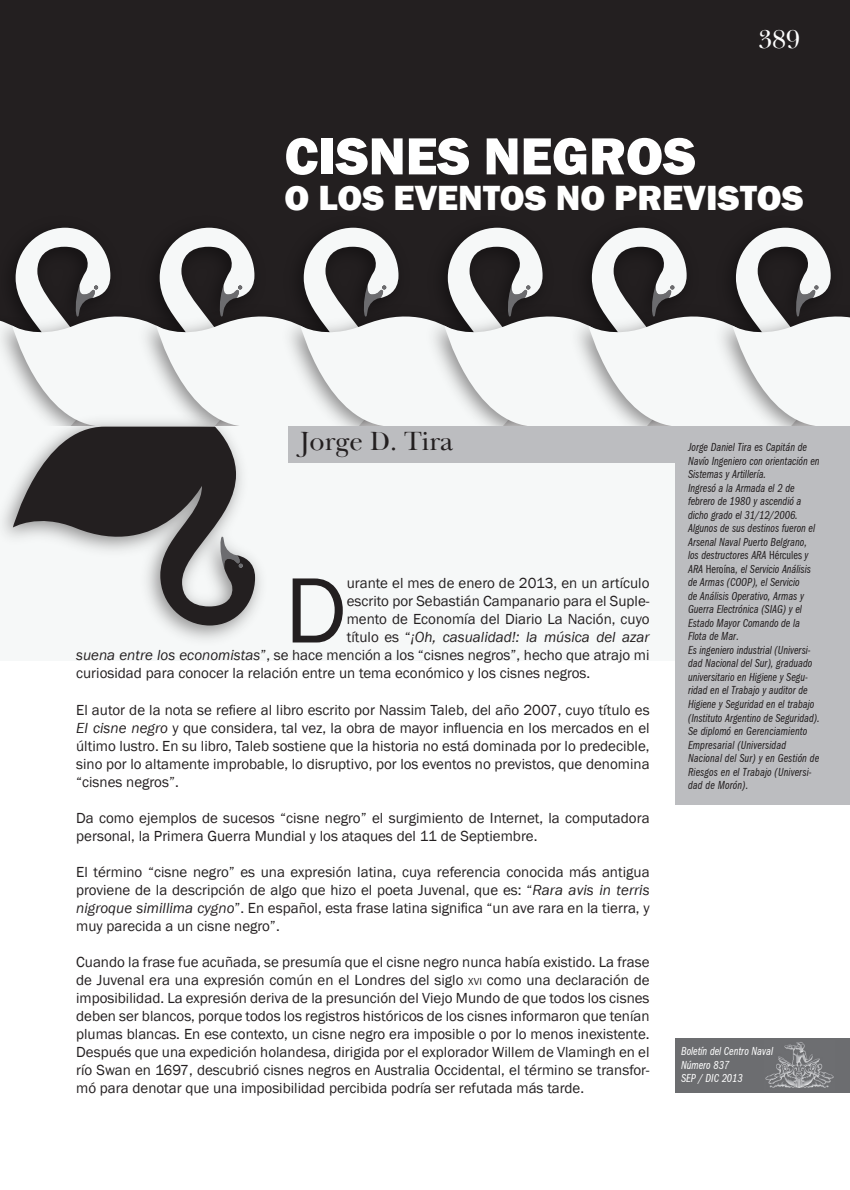
<style>
.page{position:relative;width:850px;height:1190px;background:#fff}
.page>*{position:absolute;margin:0;border:0;box-sizing:border-box;transform-origin:0 0}
.t1{font:96px "Franklin Gothic";color:#231f20}
.t2{font:800 54px "Franklin Gothic";color:#fff}
.t3{font:800 36px "Franklin Gothic";color:#fff}
.t4{font:27px "New Baskerville";color:#231f20}
.t5{font:27px "New Baskerville";color:#fff}
.t6{font:15px/18px "Franklin Gothic";color:#231f20;text-align:justify}
.t7{font:italic 15px "Franklin Gothic";color:#231f20}
.t8{font:12px/13.5px "Frank Got Boo Cmp Ita";color:#231f20}
.t9{font:12px/13.5px "Frank Got Boo Cmp Ita";color:#fff}
.s1{font-style:normal}
.s2{font-style:italic}
.s3{font-size:10.5px}
.s4{font-family:"Franklin Gothic Book Cmpr"}
</style>
<div class="page">
<div style="left:0;top:0;width:850px;height:416px;background:#231f20"></div>
<img style="left:0;top:227px;width:790px;height:181px">
<svg style="left:12px;top:228px;width:144px;height:180px;fill:#f6f8f8"></svg>
<svg style="left:156px;top:228px;width:144px;height:188px;fill:#f6f8f8"></svg>
<svg style="left:300px;top:228px;width:144px;height:198px;fill:#f6f8f8"></svg>
<svg style="left:444px;top:228px;width:144px;height:198px;fill:#f6f8f8"></svg>
<svg style="left:588px;top:228px;width:144px;height:198px;fill:#f6f8f8"></svg>
<svg style="left:732px;top:228px;width:118px;height:198px"></svg>
<div style="left:0;top:426px;width:850px;height:234px;background:#f6f8f8"></div>
<img style="left:0;top:408px;width:273px;height:232px">
<svg style="left:13px;top:427px;width:242px;height:198px"></svg>
<svg style="left:219px;top:537px;width:24px;height:31px"></svg>
<div style="left:289px;top:426px;width:561px;height:36px;background:#bcbdc0"></div>
<div style="left:675px;top:462px;width:175px;height:342px;background:#bcbdc0"></div>
<div style="left:675px;top:1038px;width:175px;height:54px;background:#6c6d70"></div>
<img style="left:765px;top:1042px;width:69px;height:46px">
<h3 class="t5" style="left:758px;top:24px;width:44px">389</h3>
<h2 class="t2" style="left:284px;top:121px;width:413px">CISNES NEGROS</h2>
<h3 class="t3" style="left:284px;top:175px;width:520px">O LOS EVENTOS NO PREVISTOS</h3>
<h3 class="t4" style="left:300px;top:426px;width:154px">Jorge D. Tira</h3>
<h1 class="t1" style="left:284px;top:551px;width:64px">D</h1>
<p class="t6" style="left:347px;top:575px;width:304px">urante el mes de enero de 2013, en un artículo</p>
<p class="t6" style="left:347px;top:593px;width:304px">escrito por Sebastián Campanario para el Suple-</p>
<p class="t6" style="left:347px;top:611px;width:304px">mento de Economía del Diario La Nación, cuyo</p>
<p class="t7" style="left:347px;top:629px;width:304px"><span class="s1">título es “</span>¡Oh, casualidad!: la música del azar</p>
<p class="t6" style="left:76px;top:647px;width:575px"><span class="s2">suena entre los economistas</span>”, se hace mención a los “cisnes negros”, hecho que atrajo mi</p>
<p class="t6" style="left:76px;top:665px;width:515px">curiosidad para conocer la relación entre un tema económico y los cisnes negros.</p>
<p class="t6" style="left:76px;top:701px;width:575px">El autor de la nota se refiere al libro escrito por Nassim Taleb, del año 2007, cuyo título es <span class="s2">El cisne negro</span> y que considera, tal vez, la obra de mayor influencia en los mercados en el último lustro. En su libro, Taleb sostiene que la historia no está dominada por lo predecible, sino por lo altamente improbable, lo disruptivo, por los eventos no previstos, que denomina “cisnes negros”.</p>
<p class="t6" style="left:76px;top:809px;width:575px">Da como ejemplos de sucesos “cisne negro” el surgimiento de Internet, la computadora personal, la Primera Guerra Mundial y los ataques del 11 de Septiembre.</p>
<p class="t6" style="left:76px;top:863px;width:575px">El término “cisne negro” es una expresión latina, cuya referencia conocida más antigua proviene de la descripción de algo que hizo el poeta Juvenal, que es: “<span class="s2">Rara avis in terris nigroque simillima cygno</span>”. En español, esta frase latina significa “un ave rara en la tierra, y muy parecida a un cisne negro”.</p>
<p class="t6" style="left:76px;top:953px;width:575px">Cuando la frase fue acuñada, se presumía que el cisne negro nunca había existido. La frase de Juvenal era una expresión común en el Londres del siglo <span class="s3">xvi</span> como una declaración de imposibilidad. La expresión deriva de la presunción del Viejo Mundo de que todos los cisnes deben ser blancos, porque todos los registros históricos de los cisnes informaron que tenían plumas blancas. En ese contexto, un cisne negro era imposible o por lo menos inexistente.<br>Después que una expedición holandesa, dirigida por el explorador Willem de Vlamingh en el río Swan en 1697, descubrió cisnes negros en Australia Occidental, el término se transfor&shy;mó para denotar que una imposibilidad percibida podría ser refutada más tarde.</p>
<p class="t8" style="left:688px;top:441px;width:133px">Jorge Daniel Tira es Capitán de<br>Navío Ingeniero con orientación en<br>Sistemas y Artillería.<br>Ingresó a la Armada el 2 de febrero de 1980 y ascendió a dicho grado el 31/12/2006.<br>Algunos de sus destinos fueron el<br>Arsenal Naval Puerto Belgrano, los destructores ARA <span class="s4">Hércules</span> y<br>ARA <span class="s4">Heroína</span>, el Servicio Análisis de Armas (COOP), el Servicio<br>de Análisis Operativo, Armas y<br>Guerra Electrónica (SIAG) y el<br>Estado Mayor Comando de la<br>Flota de Mar.<br>Es ingeniero industrial (Universi&shy;dad Nacional del Sur), graduado universitario en Higiene y Segu&shy;ridad en el Trabajo y auditor de<br>Higiene y Seguridad en el trabajo (Instituto Argentino de Seguridad).<br>Se diplomó en Gerenciamiento<br>Empresarial (Universidad<br>Nacional del Sur) y en Gestión de<br>Riesgos en el Trabajo (Universi&shy;dad de Morón).</p>
<p class="t9" style="left:681px;top:1045px;width:93px">Boletín del Centro Naval<br>Número 837<br>SEP / DIC 2013</p>
</div>
